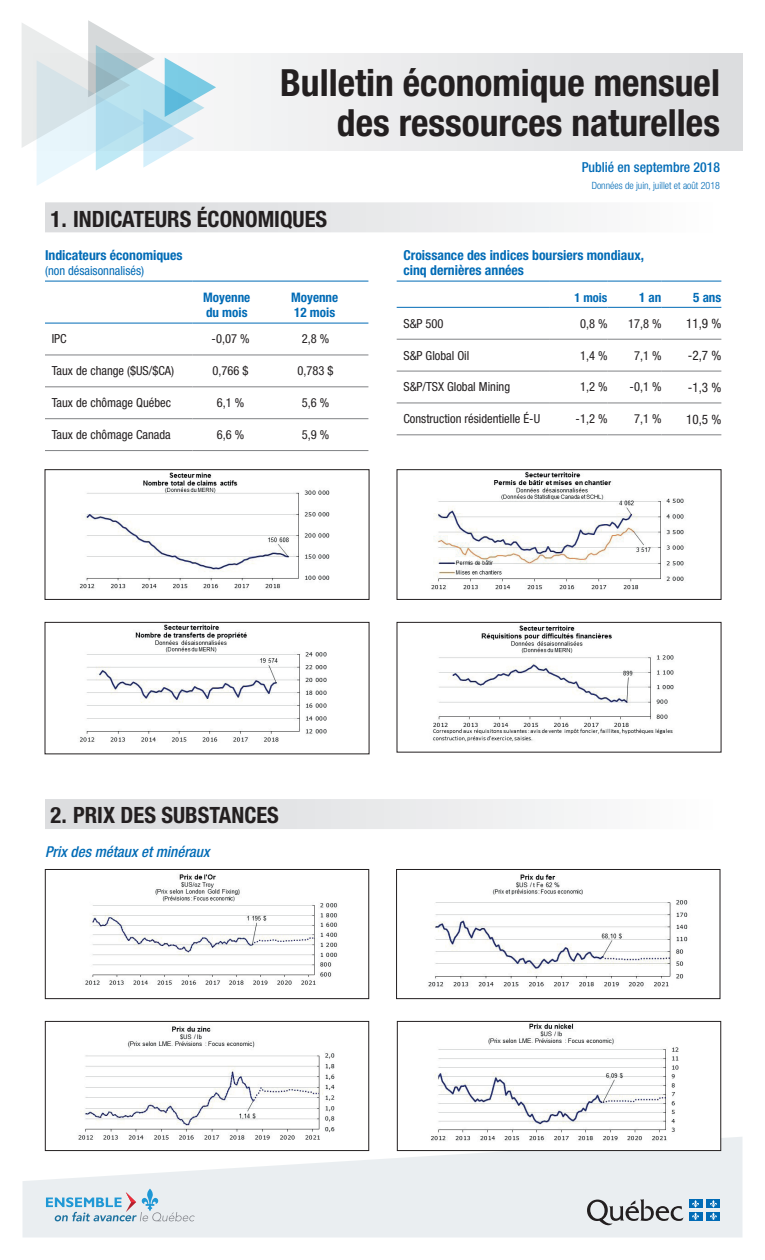
<style>
.page{position:relative;width:765px;height:1260px;background:#fff}
.page>*{position:absolute;margin:0;border:0;box-sizing:border-box;transform-origin:0 0}
.t1{font:700 condensed 37.5px/40px "Helvetica Neue LT Std";color:#231f20;text-align:right}
.t2{font:700 condensed 22.5px "Helvetica Neue LT Std";color:#231f20}
.t3{font:italic 500 condensed 15px "Helvetica Neue LT Std";color:#006bb6}
.t4{font:700 condensed 13.75px/15px "Helvetica Neue LT Std";color:#006bb6}
.t5{font:500 condensed 13.75px "Helvetica Neue LT Std";color:#006bb6}
.t6{font:700 condensed 13.12px/15.8px "Helvetica Neue LT Std";color:#006bb6}
.t7{font:condensed 13.12px "Helvetica Neue LT Std";color:#231f20}
.t8{font:condensed 12.5px "Helvetica Neue LT Std";color:#231f20}
.t9{font:condensed 12.5px "Helvetica Neue LT Std";color:#006bb6}
.t10{font:700 condensed 12.5px "Helvetica Neue LT Std";color:#006bb6}
.t11{font:300 condensed 10px "Helvetica Neue LT Std";color:#006bb6}
</style>
<div class="page">
<svg style="left:22px;top:1137px;width:720px;height:101px;fill:#eaeef1"></svg>
<div style="left:22px;top:53px;width:720px;height:97px;background:#e7e8e9"></div>
<svg style="left:22px;top:20px;width:194px;height:165px"></svg>
<svg style="left:587px;top:1199px;width:97px;height:27px;background:#b7b9bc"></svg>
<div style="left:689px;top:1200px;width:14px;height:8px;background:#006bb6"></div>
<div style="left:707px;top:1200px;width:13px;height:8px;background:#006bb6"></div>
<div style="left:689px;top:1212px;width:14px;height:9px;background:#006bb6"></div>
<svg style="left:692px;top:1200px;width:7px;height:20px"></svg>
<div style="left:707px;top:1212px;width:13px;height:9px;background:#006bb6"></div>
<svg style="left:710px;top:1200px;width:7px;height:20px"></svg>
<svg style="left:46px;top:1189px;width:149px;height:32px;background:#c7d9e5"></svg>
<div style="left:45px;top:202px;width:675px;height:30px;background:linear-gradient(to right,#d7d9db,#fcfcfc)"></div>
<hr style="left:397px;top:281px;width:153px;height:1px;background:#006bb6">
<hr style="left:550px;top:281px;width:58px;height:1px;background:#006bb6">
<hr style="left:608px;top:281px;width:54px;height:1px;background:#006bb6">
<hr style="left:662px;top:281px;width:59px;height:1px;background:#006bb6">
<hr style="left:397px;top:339px;width:153px;height:1px;background:#808285">
<hr style="left:550px;top:339px;width:58px;height:1px;background:#808285">
<hr style="left:608px;top:339px;width:54px;height:1px;background:#808285">
<hr style="left:662px;top:339px;width:59px;height:1px;background:#808285">
<hr style="left:397px;top:371px;width:153px;height:1px;background:#808285">
<hr style="left:550px;top:371px;width:58px;height:1px;background:#808285">
<hr style="left:608px;top:371px;width:54px;height:1px;background:#808285">
<hr style="left:662px;top:371px;width:59px;height:1px;background:#808285">
<hr style="left:397px;top:402px;width:153px;height:1px;background:#808285">
<hr style="left:550px;top:402px;width:58px;height:1px;background:#808285">
<hr style="left:608px;top:402px;width:54px;height:1px;background:#808285">
<hr style="left:662px;top:402px;width:59px;height:1px;background:#808285">
<hr style="left:397px;top:434px;width:153px;height:1px;background:#808285">
<hr style="left:550px;top:434px;width:58px;height:1px;background:#808285">
<hr style="left:608px;top:434px;width:54px;height:1px;background:#808285">
<hr style="left:662px;top:434px;width:59px;height:1px;background:#808285">
<hr style="left:397px;top:307px;width:153px;height:1px;background:#006bb6">
<hr style="left:550px;top:307px;width:58px;height:1px;background:#006bb6">
<hr style="left:608px;top:307px;width:54px;height:1px;background:#006bb6">
<hr style="left:662px;top:307px;width:59px;height:1px;background:#006bb6">
<hr style="left:45px;top:281px;width:148px;height:1px;background:#006bb6">
<hr style="left:193px;top:281px;width:68px;height:1px;background:#006bb6">
<hr style="left:261px;top:281px;width:107px;height:1px;background:#006bb6">
<hr style="left:45px;top:354px;width:148px;height:1px;background:#808285">
<hr style="left:193px;top:354px;width:68px;height:1px;background:#808285">
<hr style="left:261px;top:354px;width:107px;height:1px;background:#808285">
<hr style="left:45px;top:386px;width:148px;height:1px;background:#808285">
<hr style="left:193px;top:386px;width:68px;height:1px;background:#808285">
<hr style="left:261px;top:386px;width:107px;height:1px;background:#808285">
<hr style="left:45px;top:418px;width:148px;height:1px;background:#808285">
<hr style="left:193px;top:418px;width:68px;height:1px;background:#808285">
<hr style="left:261px;top:418px;width:107px;height:1px;background:#808285">
<hr style="left:45px;top:450px;width:148px;height:1px;background:#808285">
<hr style="left:193px;top:450px;width:68px;height:1px;background:#808285">
<hr style="left:261px;top:450px;width:107px;height:1px;background:#808285">
<hr style="left:45px;top:323px;width:148px;height:1px;background:#006bb6">
<hr style="left:193px;top:323px;width:68px;height:1px;background:#006bb6">
<hr style="left:261px;top:323px;width:107px;height:1px;background:#006bb6">
<div style="left:45px;top:799px;width:675px;height:30px;background:linear-gradient(to right,#d7d9db,#fcfcfc)"></div>
<img style="left:85px;top:874px;width:253px;height:111px">
<div style="left:45px;top:869px;width:324px;height:130px;border:1px solid #231f20"></div>
<img style="left:428px;top:874px;width:260px;height:113px">
<div style="left:396px;top:869px;width:324px;height:130px;border:1px solid #231f20"></div>
<div style="left:45px;top:1021px;width:324px;height:130px;background:#fff"></div>
<img style="left:78px;top:1026px;width:257px;height:114px">
<div style="left:45px;top:1021px;width:324px;height:130px;border:1px solid #231f20"></div>
<div style="left:397px;top:1021px;width:324px;height:130px;background:#fff"></div>
<img style="left:431px;top:1023px;width:248px;height:118px">
<div style="left:397px;top:1021px;width:324px;height:130px;border:1px solid #231f20"></div>
<img style="left:79px;top:472px;width:251px;height:117px">
<div style="left:45px;top:469px;width:324px;height:131px;border:1px solid #231f20"></div>
<img style="left:80px;top:624px;width:247px;height:118px">
<div style="left:45px;top:622px;width:324px;height:132px;border:1px solid #231f20"></div>
<img style="left:431px;top:472px;width:253px;height:118px">
<div style="left:397px;top:469px;width:324px;height:131px;border:1px solid #231f20"></div>
<img style="left:432px;top:625px;width:242px;height:117px">
<div style="left:397px;top:622px;width:324px;height:130px;border:1px solid #231f20"></div>
<h1 class="t1" style="left:280px;top:62px;width:441px">Bulletin économique mensuel des ressources naturelles</h1>
<h2 class="t2" style="left:51px;top:205px;width:278px">1. INDICATEURS ÉCONOMIQUES</h2>
<p class="t4" style="left:45px;top:248px;width:139px">Indicateurs économiques</p>
<p class="t9" style="left:45px;top:264px;width:101px">(non désaisonnalisés)</p>
<p class="t6" style="left:203px;top:289px;width:49px">Moyenne du mois</p>
<p class="t6" style="left:291px;top:289px;width:49px">Moyenne<br>12 mois</p>
<p class="t8" style="left:52px;top:332px;width:17px">IPC</p>
<p class="t8" style="left:212px;top:332px;width:39px">-0,07 %</p>
<p class="t8" style="left:302px;top:332px;width:29px">2,8 %</p>
<p class="t8" style="left:52px;top:364px;width:124px">Taux de change ($US/$CA)</p>
<p class="t8" style="left:213px;top:364px;width:37px">0,766 $</p>
<p class="t8" style="left:298px;top:364px;width:38px">0,783 $</p>
<p class="t8" style="left:52px;top:396px;width:121px">Taux de chômage Québec</p>
<p class="t8" style="left:217px;top:396px;width:29px">6,1 %</p>
<p class="t8" style="left:302px;top:396px;width:29px">5,6 %</p>
<p class="t8" style="left:52px;top:427px;width:121px">Taux de chômage Canada</p>
<p class="t8" style="left:217px;top:427px;width:29px">6,6 %</p>
<p class="t8" style="left:302px;top:427px;width:29px">5,9 %</p>
<p class="t5" style="left:582px;top:159px;width:140px">Publié en septembre 2018</p>
<p class="t11" style="left:592px;top:180px;width:130px">Données de juin, juillet et août 2018</p>
<p class="t4" style="left:403px;top:248px;width:242px">Croissance des indices boursiers mondiaux, cinq dernières années</p>
<p class="t10" style="left:574px;top:290px;width:35px">1 mois</p>
<p class="t6" style="left:639px;top:289px;width:24px">1 an</p>
<p class="t6" style="left:693px;top:289px;width:30px">5 ans</p>
<p class="t8" style="left:403px;top:316px;width:42px">S&amp;P 500</p>
<p class="t8" style="left:580px;top:316px;width:29px">0,8 %</p>
<p class="t8" style="left:628px;top:316px;width:35px">17,8 %</p>
<p class="t7" style="left:686px;top:316px;width:37px">11,9 %</p>
<p class="t8" style="left:403px;top:348px;width:67px">S&amp;P Global Oil</p>
<p class="t8" style="left:580px;top:348px;width:29px">1,4 %</p>
<p class="t8" style="left:634px;top:348px;width:29px">7,1 %</p>
<p class="t7" style="left:688px;top:348px;width:35px">-2,7 %</p>
<p class="t8" style="left:403px;top:380px;width:108px">S&amp;P/TSX Global Mining</p>
<p class="t8" style="left:580px;top:380px;width:29px">1,2 %</p>
<p class="t8" style="left:630px;top:380px;width:33px">-0,1 %</p>
<p class="t7" style="left:688px;top:379px;width:35px">-1,3 %</p>
<p class="t8" style="left:403px;top:412px;width:138px">Construction résidentielle É-U</p>
<p class="t8" style="left:576px;top:412px;width:33px">-1,2 %</p>
<p class="t8" style="left:634px;top:412px;width:29px">7,1 %</p>
<p class="t7" style="left:686px;top:411px;width:37px">10,5 %</p>
<h2 class="t2" style="left:51px;top:802px;width:230px">2. PRIX DES SUBSTANCES</h2>
<p class="t3" style="left:45px;top:842px;width:166px">Prix des métaux et minéraux</p>
</div>
